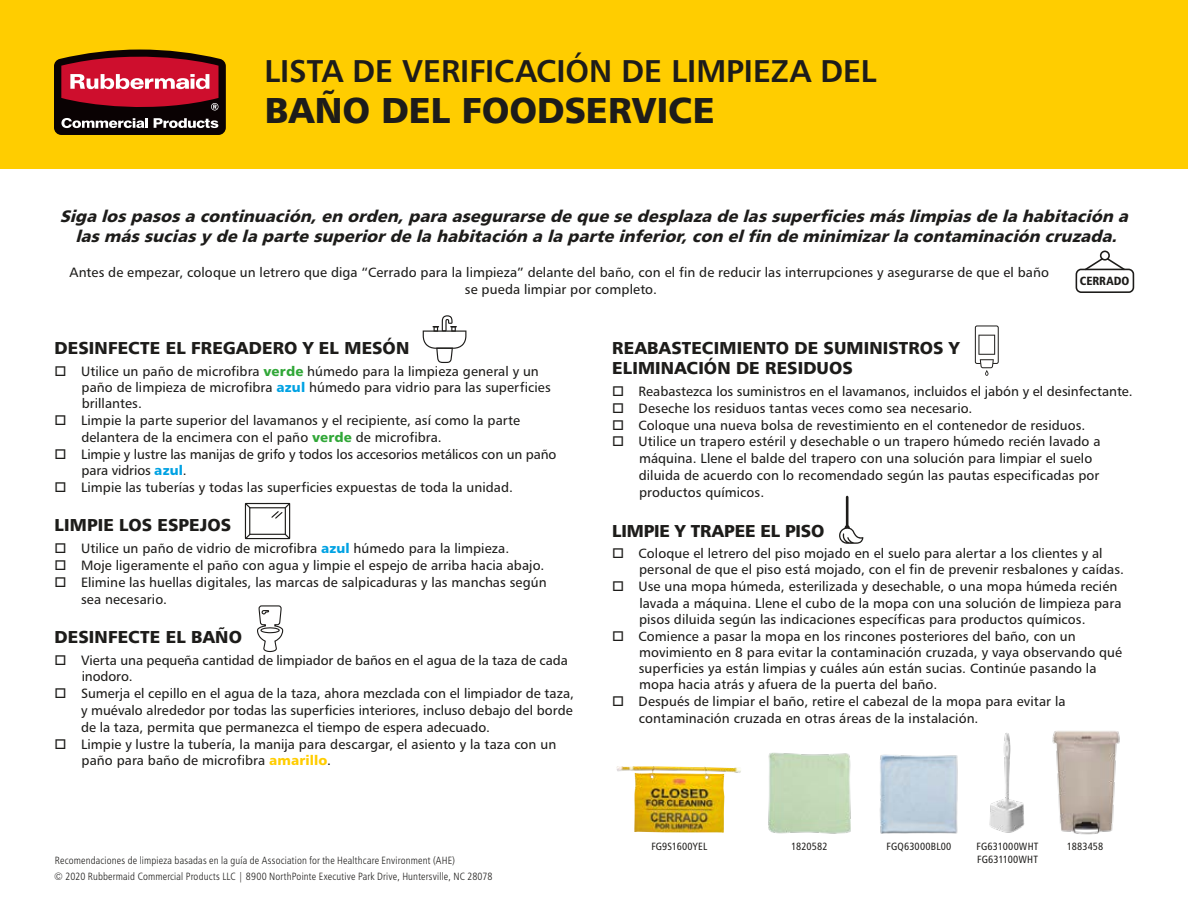
<style>
.page{position:relative;width:1188px;height:918px;background:#fff}
.page>*{position:absolute;margin:0;border:0;box-sizing:border-box;transform-origin:0 0}
.t1{font:36px "Humanist 777 BT Black B";color:#1d1c1a}
.t2{font:31.5px "Humanist 777 BT Bold B";letter-spacing:-.005em;color:#1d1c1a}
.t3{font:17.25px/20.7px "Humanist 777 BT Black B";letter-spacing:.005em;color:#1d1c1a}
.t4{font:italic 16.5px/19.8px "Humanist 777 BT Black B";color:#1d1c1a;text-align:center}
.t5{font:13.5px/16.2px "Humanist 777 BT Roman B";letter-spacing:.005em;color:#1d1c1a}
.t6{font:11.85px "Humanist 777 BT Black Condensed B";color:#1d1c1a}
.t7{font:10.5px "Humanist 777 BT Light Condensed B";letter-spacing:.015em;color:#1d1c1a}
.t8{font:10.5px "Humanist 777 BT Roman Condensed B";letter-spacing:.015em;color:#1d1c1a}
.s1{font-family:"Humanist 777 BT Black B";color:#31a738}
.s2{font-family:"Humanist 777 BT Black B";color:#00a2e3}
.s3{font-family:"Humanist 777 BT Black B";color:#ffcd00}
</style>
<div class="page">
<svg style="left:839px;top:496px;width:25px;height:48px"></svg>
<svg style="left:423px;top:315px;width:43px;height:48px"></svg>
<svg style="left:244px;top:502px;width:47px;height:38px"></svg>
<svg style="left:257px;top:605px;width:27px;height:48px"></svg>
<svg style="left:974px;top:325px;width:25px;height:51px"></svg>
<div style="left:0;top:0;width:1188px;height:169px;background:#ffcd00"></div>
<svg style="left:54px;top:50px;width:172px;height:85px;background:#812e32"></svg>
<img style="left:768px;top:753px;width:83px;height:81px">
<img style="left:879px;top:754px;width:79px;height:80px">
<img style="left:1052px;top:731px;width:68px;height:103px">
<img style="left:989px;top:733px;width:36px;height:100px">
<img style="left:616px;top:766px;width:125px;height:67px">
<svg style="left:1075px;top:258px;width:60px;height:35px"></svg>
<div style="left:1100px;top:251px;width:10px;height:10px;border:2px solid #1d1c1a;border-radius:50%"></div>
<h2 class="t2" style="left:264px;top:51px;width:614px">LISTA DE VERIFICACIÓN DE LIMPIEZA DEL</h2>
<h1 class="t1" style="left:265px;top:88px;width:451px">BAÑO DEL FOODSERVICE</h1>
<p class="t4" style="left:60px;top:206px;width:1075px">Sigalospasosacontinuación,en orden,paraasegurarsedequesedesplazadelassuperficiesmáslimpiasdelahabitación a lasmássuciasydelapartesuperiordelahabitación alaparteinferior,con elfin deminimizarlacontaminación cruzada.</p>
<p class="t5" style="left:69px;top:264px;width:981px;text-align:center">Antes de empezar, coloque un letrero que diga “Cerrado para la limpieza” delante del baño, con el fin de reducir las interrupciones y asegurarse de que el baño se pueda limpiar por completo.</p>
<p class="t6" style="left:1080px;top:274px;width:51px">CERRADO</p>
<p class="t3" style="left:55px;top:337px;width:356px">DESINFECTE EL FREGADERO Y EL MESÓN</p>
<p class="t5" style="left:81px;top:363px;width:471px;text-indent:-27px">□ Utilice un paño de microfibra <span class="s1">verde</span> húmedo para la limpieza general y un paño de limpieza de microfibra <span class="s2">azul</span> húmedo para vidrio para las superficies brillantes.</p>
<p class="t5" style="left:81px;top:412px;width:440px;line-height:16.8px;text-indent:-27px">□ Limpie la parte superior del lavamanos y el recipiente, así como la parte delantera de la encimera con el paño <span class="s1">verde</span> de microfibra.</p>
<p class="t5" style="left:81px;top:446px;width:477px;text-indent:-27px">□ Limpie y lustre las manijas de grifo y todos los accesorios metálicos con un paño para vidrios <span class="s2">azul</span>.</p>
<p class="t5" style="left:54px;top:479px;width:460px">□ Limpie las tuberías y todas las superficies expuestas de toda la unidad.</p>
<p class="t3" style="left:55px;top:515px;width:178px">LIMPIE LOS ESPEJOS</p>
<p class="t5" style="left:54px;top:540px;width:456px">□ Utilice un paño de vidrio de microfibra <span class="s2">azul</span> húmedo para la limpieza.</p>
<p class="t5" style="left:54px;top:557px;width:491px">□ Moje ligeramente el paño con agua y limpie el espejo de arriba hacia abajo.</p>
<p class="t5" style="left:81px;top:573px;width:467px;line-height:16.8px;text-indent:-27px">□ Elimine las huellas digitales, las marcas de salpicaduras y las manchas según sea necesario.</p>
<p class="t3" style="left:55px;top:626px;width:189px">DESINFECTE EL BAÑO</p>
<p class="t5" style="left:82px;top:652px;width:488px;text-indent:-27px">□ Vierta una pequeña cantidad de limpiador de baños en el agua de la taza de cada inodoro.</p>
<p class="t5" style="left:81px;top:685px;width:495px;line-height:16.8px;text-align:justify;text-indent:-27px">□ Sumerja el cepillo en el agua de la taza, ahora mezclada con el limpiador de taza, y muévalo alrededor por todas las superficies interiores, incluso debajo del borde de la taza, permita que permanezca el tiempo de espera adecuado.</p>
<p class="t5" style="left:81px;top:735px;width:476px;line-height:16.8px;text-indent:-27px">□ Limpie y lustre la tubería, la manija para descargar, el asiento y la taza con un paño para baño de microfibra <span class="s3">amarillo</span>.</p>
<p class="t7" style="left:55px;top:854px;width:402px">Recomendaciones de limpieza basadas en la guía de Association for the Healthcare Environment (AHE)</p>
<p class="t7" style="left:54px;top:869px;width:440px">© 2020 Rubbermaid Commercial Products LLC | 8900 NorthPointe Executive Park Drive, Huntersville, NC 28078</p>
<p class="t3" style="left:612px;top:337px;width:349px">REABASTECIMIENTO DE SUMINISTROS Y<br>ELIMINACIÓN DE RESIDUOS</p>
<p class="t5" style="left:612px;top:383px;width:522px">□ Reabastezca los suministros en el lavamanos, incluidos el jabón y el desinfectante.</p>
<p class="t5" style="left:612px;top:400px;width:362px">□ Deseche los residuos tantas veces como sea necesario.</p>
<p class="t5" style="left:612px;top:416px;width:475px">□ Coloque una nueva bolsa de revestimiento en el contenedor de residuos.</p>
<p class="t5" style="left:639px;top:433px;width:463px;line-height:16.8px;text-indent:-27px">□ Utilice un trapero estéril y desechable o un trapero húmedo recién lavado a máquina. Llene el balde del trapero con una solución para limpiar el suelo diluida de acuerdo con lo recomendado según las pautas especificadas por productos químicos.</p>
<p class="t3" style="left:612px;top:520px;width:214px">LIMPIE Y TRAPEE EL PISO</p>
<p class="t5" style="left:639px;top:545px;width:487px;text-indent:-27px">□ Coloque el letrero del piso mojado en el suelo para alertar a los clientes y al personal de que el piso está mojado, con el fin de prevenir resbalones y caídas.</p>
<p class="t5" style="left:639px;top:578px;width:484px;text-indent:-27px">□ Use una mopa húmeda, esterilizada y desechable, o una mopa húmeda recién lavada a máquina. Llene el cubo de la mopa con una solución de limpieza para pisos diluida según las indicaciones específicas para productos químicos.</p>
<p class="t5" style="left:639px;top:628px;width:485px;text-indent:-27px">□ Comience a pasar la mopa en los rincones posteriores del baño, con un movimiento en 8 para evitar la contaminación cruzada, y vaya observando qué superficies ya están limpias y cuáles aún están sucias. Continúe pasando la mopa hacia atrás y afuera de la puerta del baño.</p>
<p class="t5" style="left:639px;top:693px;width:428px;line-height:16.8px;text-indent:-27px">□ Después de limpiar el baño, retire el cabezal de la mopa para evitar la contaminación cruzada en otras áreas de la instalación.</p>
<p class="t8" style="left:651px;top:840px;width:57px">FG9S1600YEL</p>
<p class="t8" style="left:791px;top:840px;width:38px">1820582</p>
<p class="t8" style="left:887px;top:840px;width:66px">FGQ63000BL00</p>
<p class="t8" style="left:977px;top:840px;width:63px">FG631000WHT</p>
<p class="t8" style="left:1067px;top:840px;width:38px">1883458</p>
<p class="t8" style="left:977px;top:853px;width:62px">FG631100WHT</p>
</div>
